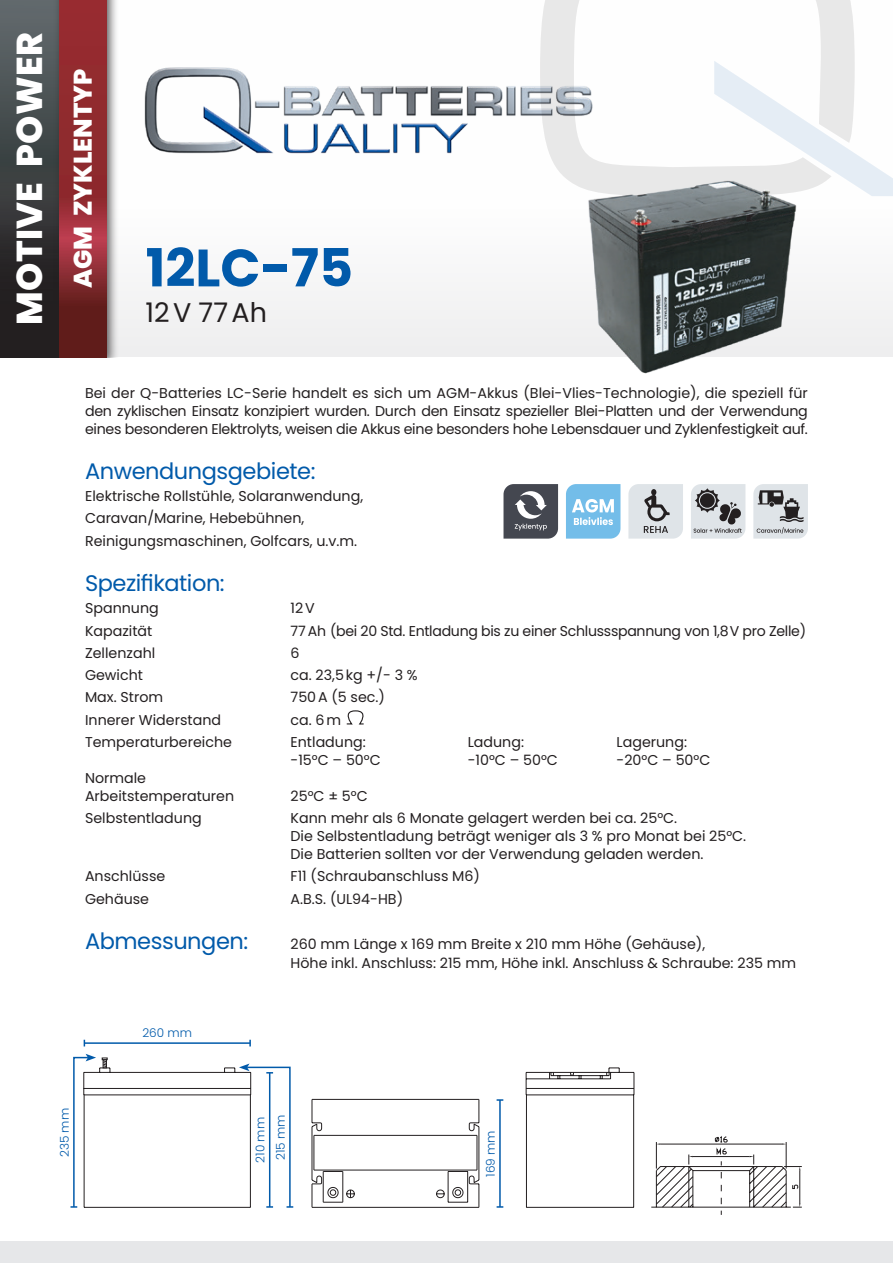
<style>
.page{position:relative;width:893px;height:1263px;background:#fff}
.page>*{position:absolute;margin:0;border:0;box-sizing:border-box;transform-origin:0 0}
.t1{font:700 52.5px "Poppins";color:#015aaa}
.t2{font:800 36px "Poppins";letter-spacing:.01em;color:#fff}
.t3{font:27px "Poppins";color:#231f20}
.t4{font:800 25.5px "Poppins";color:#fff}
.t5{font:22.5px "Poppins";letter-spacing:-.02em;color:#015aaa}
.t6{font:14.25px/18px "Poppins";color:#231f20}
.t7{font:14.25px "Poppins";letter-spacing:-.02em;color:#231f20}
.t8{font:300 12px/20.2px "Poppins";color:#015aaa}
</style>
<div class="page">
<div style="left:0;top:0;width:893px;height:357px;background:linear-gradient(to bottom,#fff,#f3f3f4)"></div>
<div style="left:0;top:0;width:65px;height:357px;background:linear-gradient(to bottom,#5f6a6c,#1a1415)"></div>
<div style="left:53px;top:0;width:66px;height:357px;background:#231f20;opacity:.75"></div>
<svg style="left:59px;top:0;width:47px;height:357px;background:#8c2a2e"></svg>
<img style="left:135px;top:59px;width:405px;height:100px">
<div style="left:0;top:1242px;width:893px;height:21px;background:#e6e7e9"></div>
<svg style="left:540px;top:0;width:315px;height:140px"></svg>
<svg style="left:714px;top:61px;width:179px;height:135px"></svg>
<svg style="left:346px;top:710px;width:18px;height:15px"></svg>
<svg style="left:566px;top:484px;width:54px;height:55px;background:#8cc8ec"></svg>
<svg style="left:503px;top:484px;width:55px;height:55px;background:#61636b"></svg>
<svg style="left:628px;top:484px;width:55px;height:55px;background:#cbced2"></svg>
<svg style="left:753px;top:484px;width:55px;height:55px;background:#bbbec1"></svg>
<svg style="left:691px;top:484px;width:54px;height:55px;background:#b4b7bb"></svg>
<img style="left:496px;top:140px;width:367px;height:234px">
<svg style="left:720px;top:1139px;width:82px;height:76px"></svg>
<svg style="left:651px;top:1136px;width:76px;height:72px"></svg>
<hr style="left:84px;top:1042px;width:166px;height:2px;background:#015aaa">
<svg style="left:249px;top:1040px;width:2px;height:6px"></svg>
<svg style="left:71px;top:1054px;width:564px;height:154px"></svg>
<h2 class="t2" style="left:9px;top:325px;width:295px;rotate:-90deg">MOTIVE POWER</h2>
<h3 class="t4" style="left:68px;top:288px;width:221px;rotate:-90deg">AGM ZYKLENTYP</h3>
<h1 class="t1" style="left:146px;top:238px;width:209px">12LC-75</h1>
<h3 class="t3" style="left:146px;top:297px;width:123px">12V 77Ah</h3>
<p class="t6" style="left:85px;top:384px;width:724px;text-align:justify">Bei der Q-Batteries LC-Serie handelt es sich um AGM-Akkus (Blei-Vlies-Technologie), die speziell für den zyklischen Einsatz konzipiert wurden. Durch den Einsatz spezieller Blei-Platten und der Verwendung eines besonderen Elektrolyts, weisen die Akkus eine besonders hohe Lebensdauer und Zyklenfestigkeit auf.</p>
<h3 class="t5" style="left:85px;top:458px;width:232px">Anwendungsgebiete:</h3>
<p class="t6" style="left:85px;top:485px;width:280px;line-height:22.2px">Elektrische Rollstühle, Solaranwendung,<br>Caravan/Marine, Hebebühnen,<br>Reinigungsmaschinen, Golfcars, u.v.m.</p>
<h3 class="t5" style="left:85px;top:570px;width:141px">Spezifikation:</h3>
<p class="t6" style="left:85px;top:599px;width:75px">Spannung</p>
<p class="t6" style="left:291px;top:599px;width:26px">12V</p>
<p class="t6" style="left:85px;top:622px;width:69px">Kapazität</p>
<p class="t7" style="left:291px;top:622px;width:517px">77Ah (bei 20 Std. Entladung bis zu einer Schlussspannung von 1,8V pro Zelle)</p>
<p class="t6" style="left:85px;top:644px;width:72px">Zellenzahl</p>
<p class="t6" style="left:291px;top:644px;width:11px">6</p>
<p class="t6" style="left:85px;top:666px;width:60px">Gewicht</p>
<p class="t6" style="left:291px;top:666px;width:129px">ca. 23,5kg +/- 3 %</p>
<p class="t6" style="left:85px;top:688px;width:80px">Max. Strom</p>
<p class="t6" style="left:291px;top:688px;width:96px">750A (5 sec.)</p>
<p class="t6" style="left:85px;top:711px;width:138px">Innerer Widerstand</p>
<p class="t6" style="left:291px;top:711px;width:52px">ca. 6m</p>
<p class="t6" style="left:85px;top:733px;width:148px">Temperaturbereiche</p>
<p class="t6" style="left:291px;top:733px;width:77px">Entladung:</p>
<p class="t6" style="left:468px;top:733px;width:58px">Ladung:</p>
<p class="t6" style="left:617px;top:733px;width:72px">Lagerung:</p>
<p class="t6" style="left:291px;top:751px;width:92px">-15°C – 50°C</p>
<p class="t6" style="left:468px;top:751px;width:92px">-10°C – 50°C</p>
<p class="t6" style="left:617px;top:751px;width:95px">-20°C – 50°C</p>
<p class="t6" style="left:85px;top:769px;width:151px">Normale<br>Arbeitstemperaturen</p>
<p class="t6" style="left:291px;top:787px;width:79px">25°C ± 5°C</p>
<p class="t6" style="left:85px;top:809px;width:118px">Selbstentladung</p>
<p class="t6" style="left:291px;top:809px;width:457px">Kann mehr als 6 Monate gelagert werden bei ca. 25°C.<br>Die Selbstentladung beträgt weniger als 3 % pro Monat bei 25°C.<br>Die Batterien sollten vor der Verwendung geladen werden.</p>
<p class="t6" style="left:85px;top:867px;width:82px">Anschlüsse</p>
<p class="t6" style="left:291px;top:867px;width:191px">F11 (Schraubanschluss M6)</p>
<p class="t6" style="left:85px;top:890px;width:66px">Gehäuse</p>
<p class="t6" style="left:291px;top:890px;width:114px">A.B.S. (UL94-HB)</p>
<h3 class="t5" style="left:85px;top:928px;width:165px">Abmessungen:</h3>
<p class="t6" style="left:291px;top:934px;width:507px;line-height:19.5px">260 mm Länge x 169 mm Breite x 210 mm Höhe (Gehäuse),<br>Höhe inkl. Anschluss: 215 mm, Höhe inkl. Anschluss &amp; Schraube: 235 mm</p>
<p class="t8" style="left:142px;top:1023px;width:51px">260 mm</p>
<p class="t8" style="left:54px;top:1157px;width:51px;rotate:-90deg">235 mm</p>
<p class="t8" style="left:250px;top:1163px;width:49px;rotate:-90deg">210 mm<br>215 mm</p>
<p class="t8" style="left:481px;top:1177px;width:48px;rotate:-90deg">169 mm</p>
</div>
